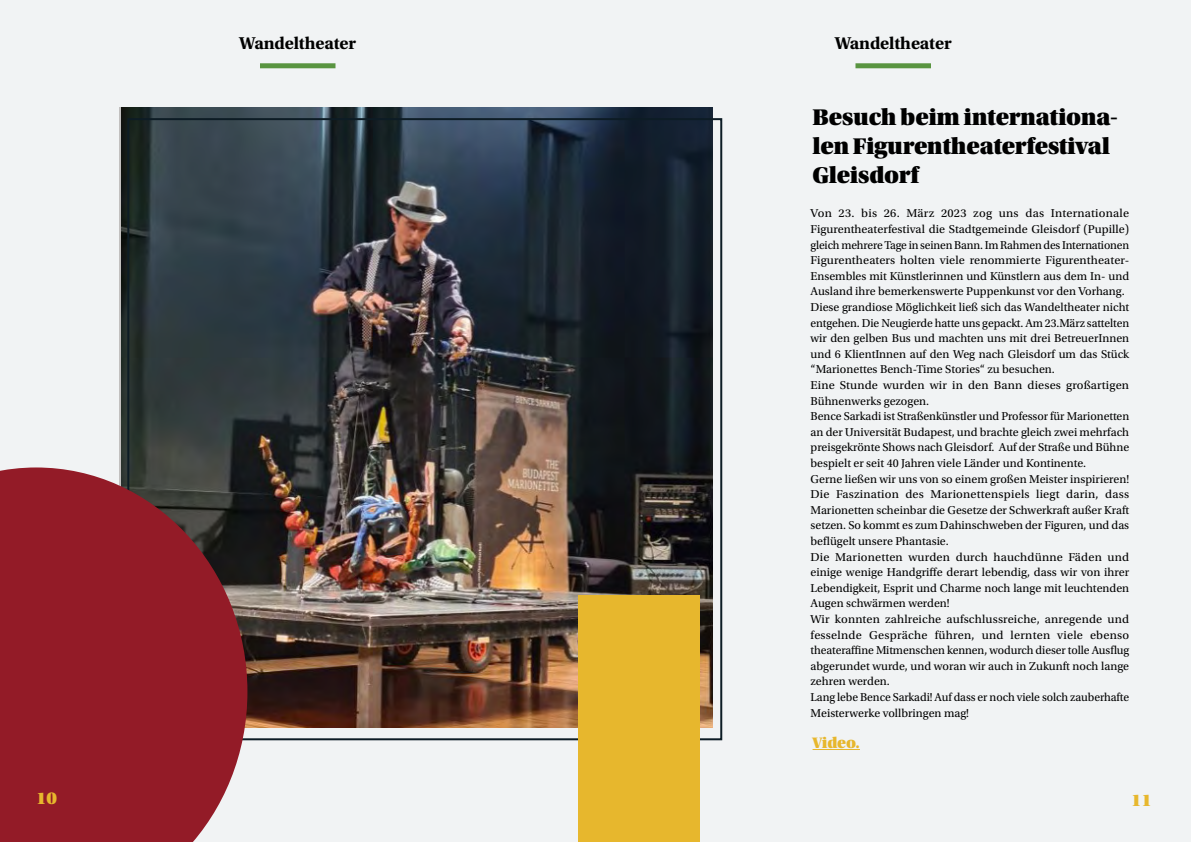
<style>
.page{position:relative;width:1191px;height:842px;background:#f1f3f4}
.page>*{position:absolute;margin:0;border:0;box-sizing:border-box;transform-origin:0 0}
.t1{font:24px/28.8px "Utopia Std Black Headline";letter-spacing:-.01em;color:#000}
.t2{font:700 18px "Utopia Std";letter-spacing:-.01em;color:#000}
.t3{font:18px "Utopia Std Black Headline";color:#e7b72d}
.t4{font:16px "Utopia Std Black Headline";letter-spacing:-.01em;color:#e7b72d}
.t5{font:12px/15.6px "Utopia Std";color:#000}
</style>
<div class="page">
<img style="left:122px;top:107px;width:590px;height:620px">
<svg style="left:0;top:467px;width:247px;height:375px;background:#8c252f"></svg>
<div style="left:578px;top:596px;width:122px;height:246px;background:#e7b72d"></div>
<hr style="left:812px;top:749px;width:48px;height:1px;background:#e7b72d">
<div style="left:260px;top:63px;width:75px;height:5px;background:#599440"></div>
<div style="left:855px;top:63px;width:76px;height:5px;background:#599440"></div>
<h2 class="t2" style="left:239px;top:33px;width:118px">Wandeltheater</h2>
<h2 class="t2" style="left:834px;top:33px;width:118px">Wandeltheater</h2>
<h1 class="t1" style="left:812px;top:103px;width:307px">Besuch beim internationa&shy;len Figurentheaterfestival<br>Gleisdorf</h1>
<p class="t5" style="left:810px;top:206px;width:320px">Von 23. bis 26. März 2023 zog uns das Internationale Figurentheaterfestival die Stadtgemeinde Gleisdorf (Pupille) gleich mehrere Tage in seinen Bann. Im Rahmen des Internationen Figurentheaters holten viele renommierte Figurentheater-Ensembles mit Künstlerinnen und Künstlern aus dem In- und Ausland ihre bemerkenswerte Puppenkunst vor den Vorhang.<br>Diese grandiose Möglichkeit ließ sich das Wandeltheater nicht entgehen. Die Neugierde hatte uns gepackt. Am 23.März sattelten wir den gelben Bus und machten uns mit drei BetreuerInnen und 6 KlientInnen auf den Weg nach Gleisdorf um das Stück “Marionettes Bench-Time Stories“ zu besuchen.<br>Eine Stunde wurden wir in den Bann dieses großartigen Bühnenwerks gezogen.<br>Bence Sarkadi ist Straßenkünstler und Professor für Marionetten an der Universität Budapest, und brachte gleich zwei mehrfach preisgekrönte Shows nach Gleisdorf. Auf der Straße und Bühne bespielt er seit 40 Jahren viele Länder und Kontinente.<br>Gerne ließen wir uns von so einem großen Meister inspirieren!<br>Die Faszination des Marionettenspiels liegt darin, dass Marionetten scheinbar die Gesetze der Schwerkraft außer Kraft setzen. So kommt es zum Dahinschweben der Figuren, und das beflügelt unsere Phantasie.<br>Die Marionetten wurden durch hauchdünne Fäden und einige wenige Handgriffe derart lebendig, dass wir von ihrer Lebendigkeit, Esprit und Charme noch lange mit leuchtenden Augen schwärmen werden!<br>Wir konnten zahlreiche aufschlussreiche, anregende und fesselnde Gespräche führen, und lernten viele ebenso theateraffine Mitmenschen kennen, wodurch dieser tolle Ausflug abgerundet wurde, und woran wir auch in Zukunft noch lange zehren werden.<br>Lang lebe Bence Sarkadi! Auf dass er noch viele solch zauberhafte Meisterwerke vollbringen mag!</p>
<h3 class="t4" style="left:812px;top:734px;width:49px">Video.</h3>
<h2 class="t3" style="left:36px;top:789px;width:22px">10</h2>
<h2 class="t3" style="left:1131px;top:791px;width:22px">11</h2>
</div>
